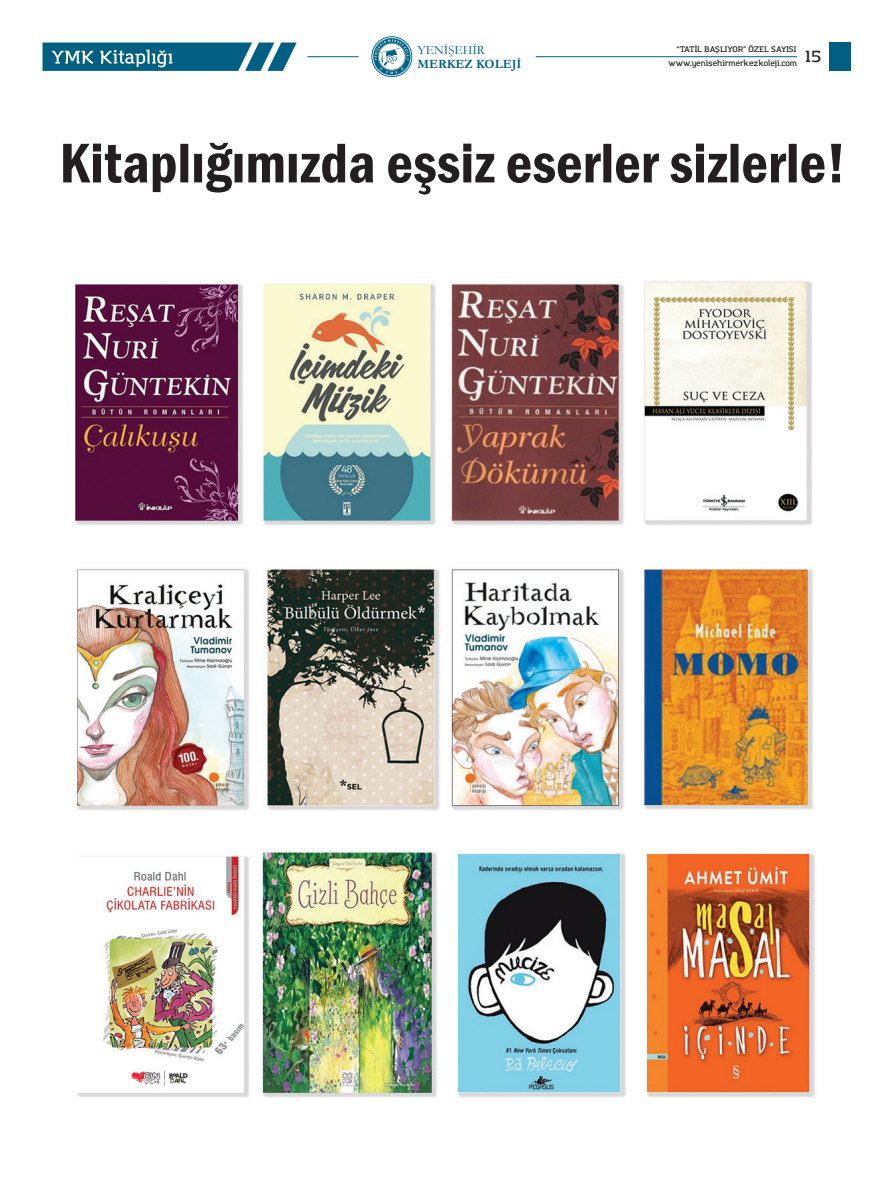
<style>
.page{position:relative;width:893px;height:1191px;background:#fff}
.page>*{position:absolute;margin:0;border:0;box-sizing:border-box;transform-origin:0 0}
.t1{font:700 12.7px "Garamond";color:#005f82}
.t2{font:12.7px "Garamond";color:#005f82}
.t3{font:600 8px "Amazing Grotesk";color:#231f20}
</style>
<div class="page">
<svg style="left:371px;top:36px;width:41px;height:41px"></svg>
<hr style="left:536px;top:56px;width:261px;height:1px;background:#005f82">
<hr style="left:307px;top:56px;width:52px;height:1px;background:#005f82">
<div style="left:829px;top:43px;width:21px;height:28px;background:#005f82"></div>
<svg style="left:43px;top:43px;width:254px;height:28px;background:#2b7a97"></svg>
<svg style="left:63px;top:143px;width:778px;height:51px"></svg>
<img style="left:75px;top:281px;width:740px;height:816px">
<h1 class="t2" style="left:417px;top:41px;width:69px">YENİŞEHİR</h1>
<h1 class="t1" style="left:417px;top:55px;width:106px">MERKEZ KOLEJİ</h1>
<p class="t3" style="left:668px;top:59px;width:154px">www.yenisehirmerkezkoleji.com <sup>15</sup></p>
<p class="t3" style="left:676px;top:44px;width:121px">“TATİL BAŞLIYOR” ÖZEL SAYISI</p>
</div>
